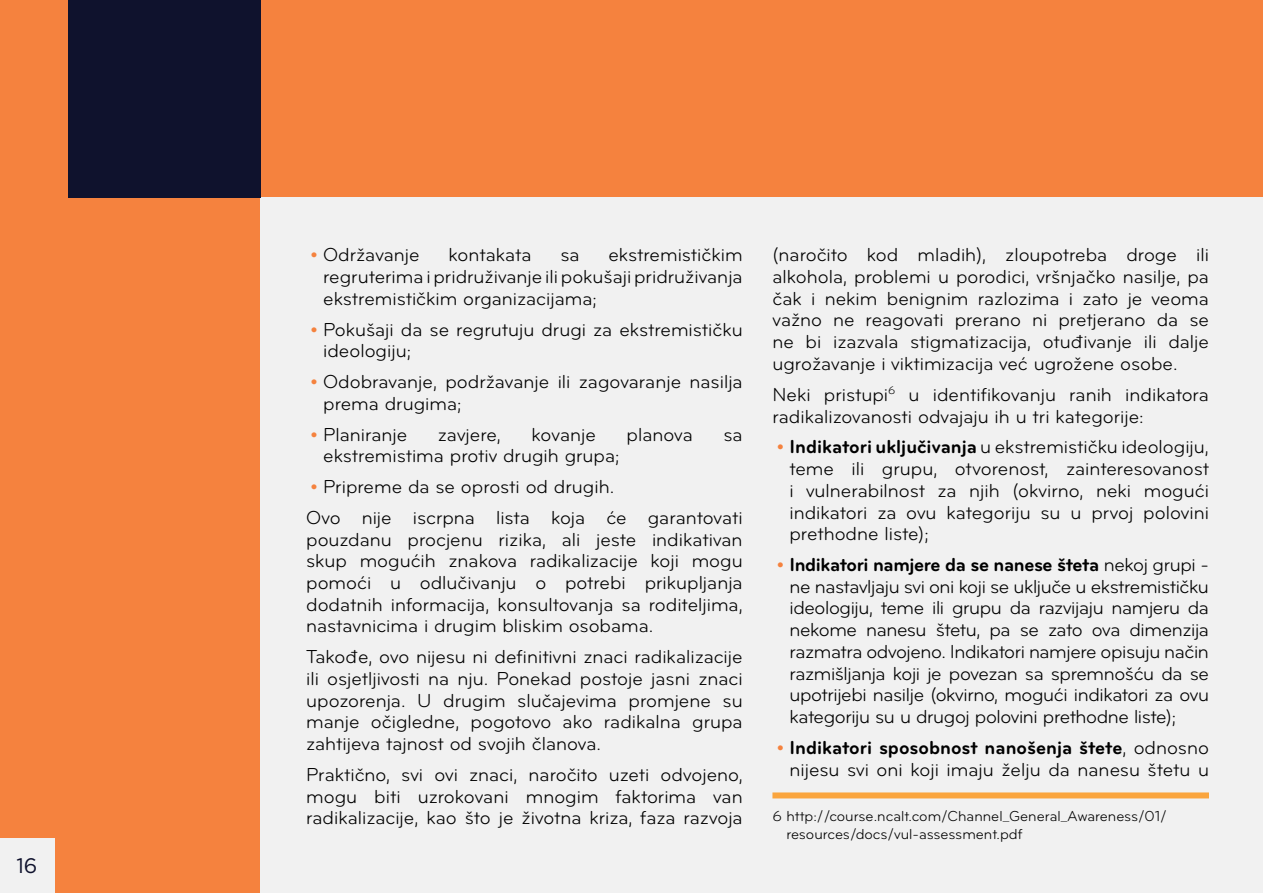
<style>
.page{position:relative;width:1263px;height:893px;background:#f5823e}
.page>*{position:absolute;margin:0;border:0;box-sizing:border-box;transform-origin:0 0}
.t1{font:21px "Gotham";color:#0f122d}
.t2{font:19.5px/21.8px "Bryant Pro";color:#000;text-align:justify}
.t3{font:15px/18px "Bryant Pro";color:#000}
.s1{font-weight:700;color:#f5823e}
.s2{font-weight:700}
</style>
<div class="page">
<div style="left:261px;top:198px;width:1002px;height:695px;background:#f1f1f1"></div>
<div style="left:68px;top:0;width:193px;height:198px;background:#0f122d"></div>
<div style="left:772px;top:792px;width:437px;height:6px;background:#faa53e"></div>
<div style="left:0;top:839px;width:54px;height:54px;background:#f1f1f1"></div>
<p class="t1" style="left:16px;top:852px;width:23px">16</p>
<p class="t2" style="left:310px;top:244px;width:111px"><span class="s1">•</span> Održavanje</p>
<p class="t2" style="left:449px;top:244px;width:85px">kontakata</p>
<p class="t2" style="left:560px;top:244px;width:21px">sa</p>
<p class="t2" style="left:323px;top:244px;width:421px;text-indent:285px">ekstremističkim regruterima i pridruživanje ili pokušaji pridruživanja ekstremističkim organizacijama;</p>
<p class="t2" style="left:323px;top:319px;width:421px;text-indent:-13px"><span class="s1">•</span> Pokušaji da se regrutuju drugi za ekstremističku ideologiju;</p>
<p class="t2" style="left:323px;top:371px;width:421px;text-indent:-13px"><span class="s1">•</span> Odobravanje, podržavanje ili zagovaranje nasilja prema drugima;</p>
<p class="t2" style="left:310px;top:424px;width:98px"><span class="s1">•</span> Planiranje</p>
<p class="t2" style="left:438px;top:424px;width:64px">zavjere,</p>
<p class="t2" style="left:532px;top:424px;width:66px">kovanje</p>
<p class="t2" style="left:626px;top:424px;width:68px">planova</p>
<p class="t2" style="left:723px;top:424px;width:21px">sa</p>
<p class="t2" style="left:323px;top:445px;width:298px">ekstremistima protiv drugih grupa;</p>
<p class="t2" style="left:306px;top:472px;width:438px;line-height:30.8px"><span class="s1">•</span> Pripreme da se oprosti od drugih.<br>Ovo nije iscrpna lista koja će garantovati</p>
<p class="t2" style="left:306px;top:529px;width:438px">pouzdanu procjenu rizika, ali jeste indikativan skup mogućih znakova radikalizacije koji mogu pomoći u odlučivanju o potrebi prikupljanja dodatnih informacija, konsultovanja sa roditeljima, nastavnicima i drugim bliskim osobama.</p>
<p class="t2" style="left:306px;top:646px;width:438px">Takođe, ovo nijesu ni definitivni znaci radikalizacije ili osjetljivosti na nju. Ponekad postoje jasni znaci upozorenja. U drugim slučajevima promjene su manje očigledne, pogotovo ako radikalna grupa zahtijeva tajnost od svojih članova.</p>
<p class="t2" style="left:306px;top:764px;width:438px">Praktično, svi ovi znaci, naročito uzeti odvojeno, mogu biti uzrokovani mnogim faktorima van radikalizacije, kao što je životna kriza, faza razvoja</p>
<p class="t2" style="left:772px;top:244px;width:438px">(naročito kod mladih), zloupotreba droge ili alkohola, problemi u porodici, vršnjačko nasilje, pa čak i nekim benignim razlozima i zato je veoma važno ne reagovati prerano ni pretjerano da se ne bi izazvala stigmatizacija, otuđivanje ili dalje ugrožavanje i viktimizacija već ugrožene osobe.</p>
<p class="t2" style="left:772px;top:384px;width:438px">Neki pristupi<sup>6</sup> u identifikovanju ranih indikatora radikalizovanosti odvajaju ih u tri kategorije:</p>
<p class="t2" style="left:789px;top:436px;width:421px;text-indent:-13px"><span class="s1">•</span> <span class="s2">Indikatori uključivanja</span> u ekstremističku ideologiju, teme ili grupu, otvorenost, zainteresovanost i vulnerabilnost za njih (okvirno, neki mogući indikatori za ovu kategoriju su u prvoj polovini prethodne liste);</p>
<p class="t2" style="left:789px;top:554px;width:421px;text-indent:-13px"><span class="s1">•</span> <span class="s2">Indikatori namjere da se nanese šteta</span> nekoj grupi - ne nastavljaju svi oni koji se uključe u ekstremističku ideologiju, teme ili grupu da razvijaju namjeru da nekome nanesu štetu, pa se zato ova dimenzija razmatra odvojeno. Indikatori namjere opisuju način razmišljanja koji je povezan sa spremnošću da se upotrijebi nasilje (okvirno, mogući indikatori za ovu kategoriju su u drugoj polovini prethodne liste);</p>
<p class="t2" style="left:777px;top:737px;width:434px;text-align:right"><span class="s1">•</span> <span class="s2">Indikatori sposobnost nanošenja štete</span>, odnosno nijesu svi oni koji imaju želju da nanesu štetu u</p>
<p class="t3" style="left:786px;top:807px;width:382px;text-indent:-14px">6 http://course.ncalt.com/Channel_General_Awareness/01/ resources/docs/vul-assessment.pdf</p>
</div>
